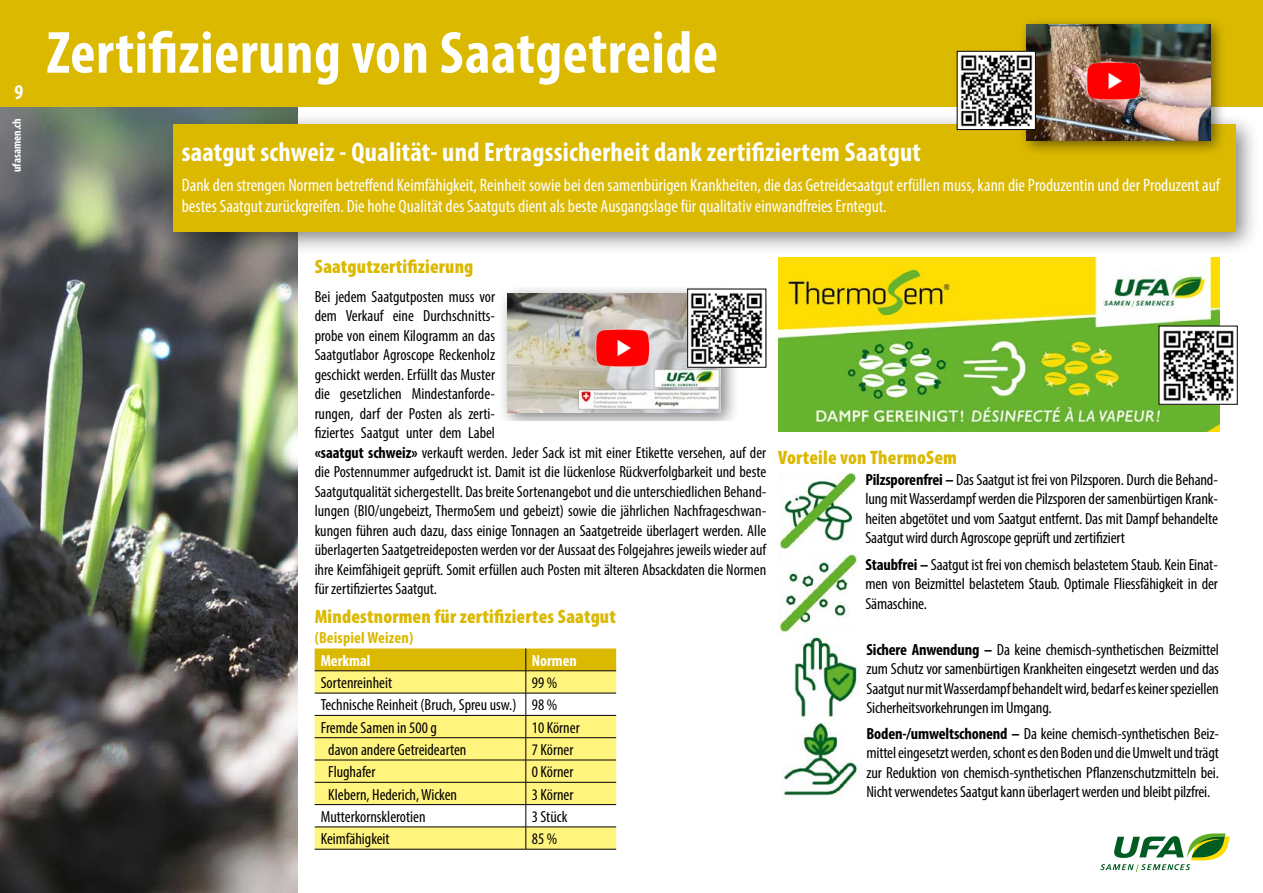
<style>
.page{position:relative;width:1263px;height:893px;background:#fff}
.page>*{position:absolute;margin:0;border:0;box-sizing:border-box;transform-origin:0 0}
.t1{font:700 condensed 60px "Myriad Pro";letter-spacing:.01em;color:#fff}
.t2{font:700 condensed 27px "Myriad Pro";letter-spacing:.01em;color:#fff}
.t3{font:700 condensed 21px "Myriad Pro";color:#fff}
.t4{font:900 condensed 19.5px "Myriad Pro";letter-spacing:.01em;color:#dbb900}
.t5{font:condensed 18px/21px "Myriad Pro";color:#fff}
.t6{font:condensed 16.2px/19.5px "Myriad Pro";color:#000;text-align:justify}
.t7{font:700 condensed 16.2px "Myriad Pro";letter-spacing:.01em;color:#dbb900}
.t8{font:700 condensed 16.2px "Myriad Pro";color:#fff}
.t9{font:700 condensed 12px "Myriad Pro";color:#fff}
.s1{font-weight:700}
</style>
<div class="page">
<svg style="left:1100px;top:833px;width:130px;height:39px"></svg>
<img style="left:0;top:106px;width:298px;height:787px">
<div style="left:0;top:0;width:1263px;height:106px;background:#dbb900"></div>
<div style="left:160px;top:111px;width:1100px;height:146px;background:#000;opacity:.5"></div>
<div style="left:173px;top:124px;width:1062px;height:108px;background:#dbb900"></div>
<img style="left:779px;top:472px;width:76px;height:77px">
<img style="left:778px;top:554px;width:80px;height:79px">
<img style="left:794px;top:636px;width:63px;height:81px">
<img style="left:783px;top:722px;width:75px;height:74px">
<div style="left:1018px;top:16px;width:208px;height:140px;background:#000;opacity:.5"></div>
<img style="left:1027px;top:25px;width:183px;height:115px">
<img style="left:1085px;top:61px;width:57px;height:39px">
<hr style="left:315px;top:849px;width:211px;height:1px;background:#000">
<hr style="left:526px;top:849px;width:90px;height:1px;background:#000">
<svg style="left:315px;top:648px;width:301px;height:201px"></svg>
<div style="left:498px;top:288px;width:242px;height:133px;background:#000;opacity:.5"></div>
<img style="left:508px;top:293px;width:213px;height:119px">
<img style="left:594px;top:327px;width:57px;height:40px">
<img style="left:778px;top:258px;width:441px;height:173px">
<img style="left:1161px;top:328px;width:73px;height:74px">
<img style="left:959px;top:53px;width:75px;height:75px">
<div style="left:957px;top:51px;width:79px;height:79px;border:1px solid #000"></div>
<img style="left:689px;top:291px;width:74px;height:74px">
<p class="t3" style="left:15px;top:79px;width:10px">9</p>
<p class="t9" style="left:9px;top:172px;width:55px;rotate:-90deg">ufasamen.ch</p>
<h1 class="t1" style="left:47px;top:15px;width:673px">Zertifizierung von Saatgetreide</h1>
<h2 class="t2" style="left:182px;top:135px;width:741px">saatgut schweiz - Qualität- und Ertragssicherheit dank zertifiziertem Saatgut</h2>
<p class="t5" style="left:182px;top:174px;width:1040px">Dank den strengen Normen betreffend Keimfähigkeit, Reinheit sowie bei den samenbürigen Krankheiten, die das Getreidesaatgut erfüllen muss, kann die Produzentin und der Produzent auf bestes Saatgut zurückgreifen. Die hohe Qualität des Saatguts dient als beste Ausgangslage für qualitativ einwandfreies Erntegut.</p>
<p class="t4" style="left:315px;top:254px;width:160px">Saatgutzertifizierung</p>
<p class="t6" style="left:315px;top:287px;width:453px;text-align:left">Bei jedem Saatgutposten muss vor<br>dem Verkauf eine Durchschnitts-<br>probe von einem Kilogramm an das<br>Saatgutlabor Agroscope Reckenholz<br>geschickt werden. Erfüllt das Muster<br>die gesetzlichen Mindestanforde-<br>rungen, darf der Posten als zerti-<br>fiziertes Saatgut unter dem Label<br><span class="s1">«saatgut schweiz»</span> verkauft werden. Jeder Sack ist mit einer Etikette versehen, auf der die Postennummer aufgedruckt ist. Damit ist die lückenlose Rückverfolgbarkeit und beste Saatgutqualität sichergestellt. Das breite Sortenangebot und die unterschiedlichen Behand&shy;lungen (BIO/ungebeizt, ThermoSem und gebeizt) sowie die jährlichen Nachfrageschwan&shy;kungen führen auch dazu, dass einige Tonnagen an Saatgetreide überlagert werden. Alle überlagerten Saatgetreideposten werden vor der Aussaat des Folgejahres jeweils wieder auf ihre Keimfähigeit geprüft. Somit erfüllen auch Posten mit älteren Absackdaten die Normen für zertifiziertes Saatgut.</p>
<p class="t4" style="left:315px;top:604px;width:303px">Mindestnormen für zertifiziertes Saatgut</p>
<p class="t7" style="left:315px;top:627px;width:100px">(Beispiel Weizen)</p>
<p class="t8" style="left:321px;top:650px;width:51px">Merkmal</p>
<p class="t8" style="left:532px;top:650px;width:47px">Normen</p>
<p class="t6" style="left:321px;top:673px;width:73px">Sortenreinheit</p>
<p class="t6" style="left:321px;top:671px;width:238px;line-height:22.4px;text-indent:211px">99 % Technische Reinheit (Bruch, Spreu usw.) 98 % Fremde Samen in 500 g</p>
<p class="t6" style="left:532px;top:717px;width:49px">10 Körner</p>
<p class="t6" style="left:328px;top:740px;width:140px">davon andere Getreidearten</p>
<p class="t6" style="left:532px;top:740px;width:43px">7 Körner</p>
<p class="t6" style="left:328px;top:762px;width:49px">Flughafer</p>
<p class="t6" style="left:532px;top:762px;width:43px">0 Körner</p>
<p class="t6" style="left:328px;top:784px;width:130px">Klebern, Hederich, Wicken</p>
<p class="t6" style="left:532px;top:784px;width:43px">3 Körner</p>
<p class="t6" style="left:321px;top:806px;width:106px">Mutterkornsklerotien</p>
<p class="t6" style="left:532px;top:806px;width:37px">3 Stück</p>
<p class="t6" style="left:321px;top:829px;width:71px">Keimfähigkeit</p>
<p class="t6" style="left:532px;top:829px;width:27px">85 %</p>
<p class="t4" style="left:778px;top:445px;width:180px">Vorteile von ThermoSem</p>
<p class="t6" style="left:865px;top:469px;width:354px"><span class="s1">Pilzsporenfrei –</span> Das Saatgut ist frei von Pilzsporen. Durch die Behand&shy;lung mit Wasserdampf werden die Pilzsporen der samenbürtigen Krank&shy;heiten abgetötet und vom Saatgut entfernt. Das mit Dampf behandelte Saatgut wird durch Agroscope geprüft und zertifiziert</p>
<p class="t6" style="left:865px;top:554px;width:354px"><span class="s1">Staubfrei –</span> Saatgut ist frei von chemisch belastetem Staub. Kein Einat&shy;men von Beizmittel belastetem Staub. Optimale Fliessfähigkeit in der Sämaschine.</p>
<p class="t6" style="left:866px;top:639px;width:354px"><span class="s1">Sichere Anwendung –</span> Da keine chemisch-synthetischen Beizmittel zum Schutz vor samenbürtigen Krankheiten eingesetzt werden und das Saatgut nur mit Wasserdampf behandelt wird, bedarf es keiner speziellen Sicherheitsvorkehrungen im Umgang.</p>
<p class="t6" style="left:866px;top:723px;width:354px"><span class="s1">Boden-/umweltschonend –</span> Da keine chemisch-synthetischen Beiz&shy;mittel eingesetzt werden, schont es den Boden und die Umwelt und trägt zur Reduktion von chemisch-synthetischen Pflanzenschutzmitteln bei.<br>Nicht verwendetes Saatgut kann überlagert werden und bleibt pilzfrei.</p>
</div>
